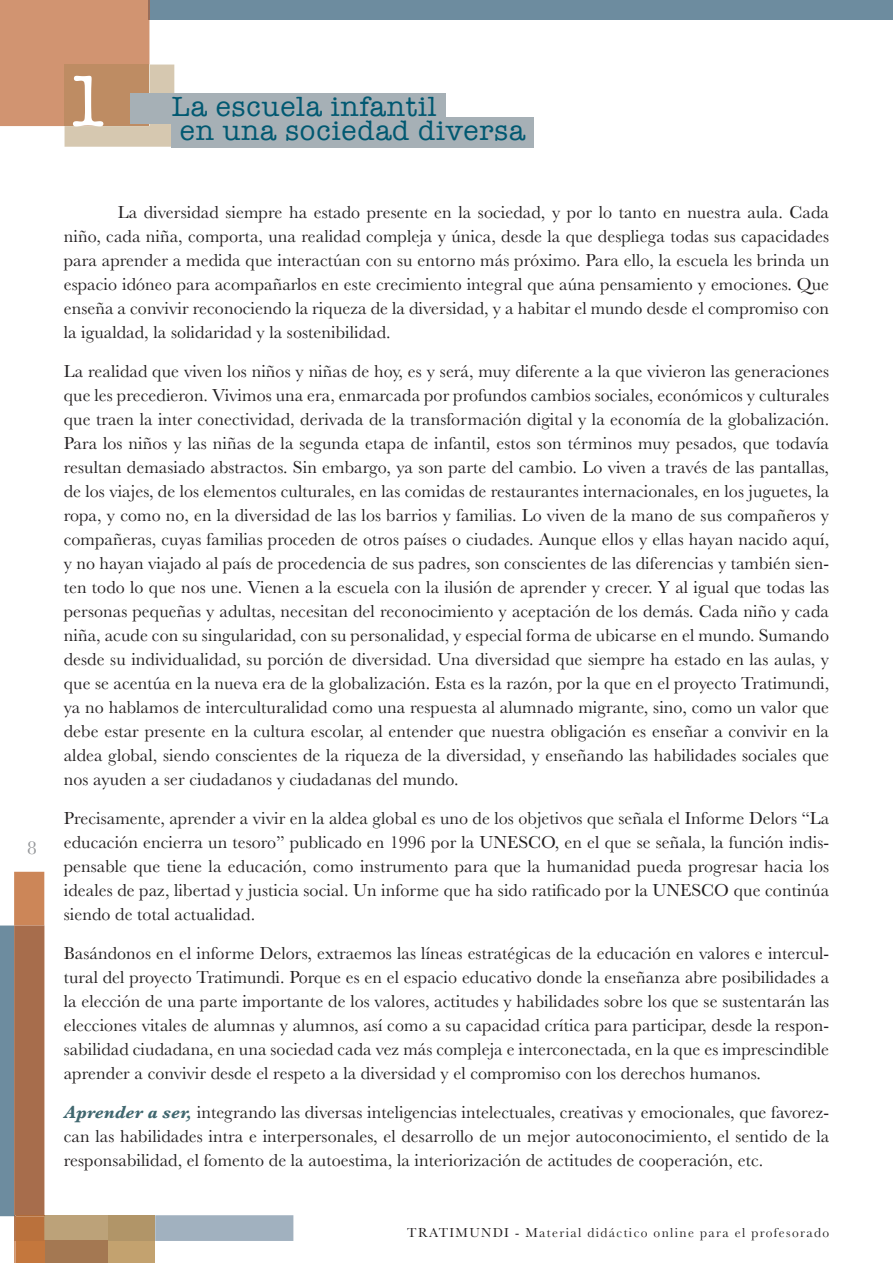
<style>
.page{position:relative;width:893px;height:1263px;background:#fff}
.page>*{position:absolute;margin:0;border:0;box-sizing:border-box;transform-origin:0 0}
.t1{font:75px "American Typewriter";color:#fff}
.t2{font:28.5px/24px "American Typewriter";letter-spacing:.03em;color:#005871}
.t3{font:19.5px "Baskerville";color:#939598}
.t4{font:18px/24px "Baskerville";letter-spacing:.005em;color:#231f20;text-align:justify}
.t5{font:13.5px "Baskerville";letter-spacing:.1em;color:#231f20}
.s1{font-weight:700;font-style:italic;color:#40676f}
</style>
<div class="page">
<svg style="left:0;top:872px;width:293px;height:391px"></svg>
<div style="left:149px;top:0;width:744px;height:20px;background:#6d8c9f"></div>
<svg style="left:0;top:0;width:174px;height:147px;background:#d4a88d"></svg>
<div style="left:65px;top:65px;width:84px;height:61px;background:#be8c63"></div>
<div style="left:130px;top:93px;width:315px;height:30px;background:#a6b0b6"></div>
<div style="left:172px;top:117px;width:362px;height:30px;background:#a6b0b6"></div>
<p class="t3" style="left:27px;top:836px;width:11px">8</p>
<h1 class="t1" style="left:64px;top:44px;width:49px">1</h1>
<h2 class="t2" style="left:172px;top:93px;width:355px">La escuela infantil<br>en una sociedad diversa</h2>
<p class="t4" style="left:64px;top:200px;width:767px;text-indent:54px">La diversidad siempre ha estado presente en la sociedad, y por lo tanto en nuestra aula. Cada niño, cada niña, comporta, una realidad compleja y única, desde la que despliega todas sus capacidades para aprender a medida que interactúan con su entorno más próximo. Para ello, la escuela les brinda un espacio idóneo para acompañarlos en este crecimiento integral que aúna pensamiento y emociones. Que enseña a convivir reconociendo la riqueza de la diversidad, y a habitar el mundo desde el compromiso con la igualdad, la solidaridad y la sostenibilidad.</p>
<p class="t4" style="left:64px;top:359px;width:767px">La realidad que viven los niños y niñas de hoy, es y será, muy diferente a la que vivieron las generaciones que les precedieron. Vivimos una era, enmarcada por profundos cambios sociales, económicos y culturales que traen la inter conectividad, derivada de la transformación digital y la economía de la globalización.<br>Para los niños y las niñas de la segunda etapa de infantil, estos son términos muy pesados, que todavía resultan demasiado abstractos. Sin embargo, ya son parte del cambio. Lo viven a través de las pantallas, de los viajes, de los elementos culturales, en las comidas de restaurantes internacionales, en los juguetes, la ropa, y como no, en la diversidad de las los barrios y familias. Lo viven de la mano de sus compañeros y compañeras, cuyas familias proceden de otros países o ciudades. Aunque ellos y ellas hayan nacido aquí, y no hayan viajado al país de procedencia de sus padres, son conscientes de las diferencias y también sien&shy;ten todo lo que nos une. Vienen a la escuela con la ilusión de aprender y crecer. Y al igual que todas las personas pequeñas y adultas, necesitan del reconocimiento y aceptación de los demás. Cada niño y cada niña, acude con su singularidad, con su personalidad, y especial forma de ubicarse en el mundo. Sumando desde su individualidad, su porción de diversidad. Una diversidad que siempre ha estado en las aulas, y que se acentúa en la nueva era de la globalización. Esta es la razón, por la que en el proyecto Tratimundi, ya no hablamos de interculturalidad como una respuesta al alumnado migrante, sino, como un valor que debe estar presente en la cultura escolar, al entender que nuestra obligación es enseñar a convivir en la aldea global, siendo conscientes de la riqueza de la diversidad, y enseñando las habilidades sociales que nos ayuden a ser ciudadanos y ciudadanas del mundo.</p>
<p class="t4" style="left:64px;top:806px;width:767px">Precisamente, aprender a vivir en la aldea global es uno de los objetivos que señala el Informe Delors “La educación encierra un tesoro” publicado en 1996 por la UNESCO, en el que se señala, la función indis&shy;pensable que tiene la educación, como instrumento para que la humanidad pueda progresar hacia los ideales de paz, libertad y justicia social. Un informe que ha sido ratificado por la UNESCO que continúa siendo de total actualidad.</p>
<p class="t4" style="left:64px;top:941px;width:767px">Basándonos en el informe Delors, extraemos las líneas estratégicas de la educación en valores e intercul&shy;tural del proyecto Tratimundi. Porque es en el espacio educativo donde la enseñanza abre posibilidades a la elección de una parte importante de los valores, actitudes y habilidades sobre los que se sustentarán las elecciones vitales de alumnas y alumnos, así como a su capacidad crítica para participar, desde la respon&shy;sabilidad ciudadana, en una sociedad cada vez más compleja e interconectada, en la que es imprescindible aprender a convivir desde el respeto a la diversidad y el compromiso con los derechos humanos.</p>
<p class="t4" style="left:64px;top:1100px;width:767px"><span class="s1">Aprender a ser,</span> integrando las diversas inteligencias intelectuales, creativas y emocionales, que favorez&shy;can las habilidades intra e interpersonales, el desarrollo de un mejor autoconocimiento, el sentido de la responsabilidad, el fomento de la autoestima, la interiorización de actitudes de cooperación, etc.</p>
<p class="t5" style="left:407px;top:1224px;width:423px">TRATIMUNDI - Material didáctico online para el profesorado</p>
</div>
